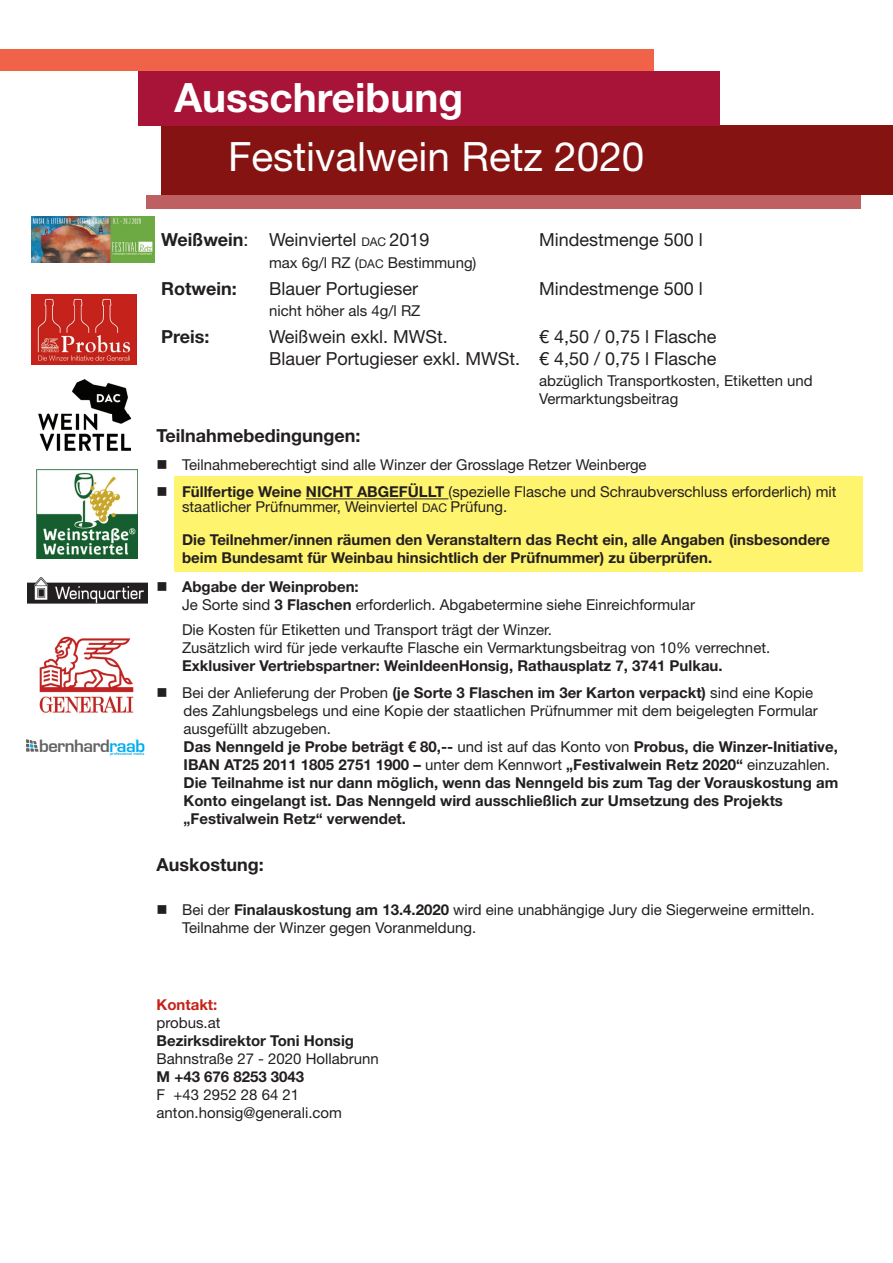
<style>
.page{position:relative;width:893px;height:1263px;background:#fff}
.page>*{position:absolute;margin:0;border:0;box-sizing:border-box;transform-origin:0 0}
.t1{font:40.5px "Helvetica Neue LT Std";color:#fff}
.t2{font:700 40.5px "Helvetica Neue LT Std";color:#fff}
.t3{font:18px/21.6px "Helvetica Neue LT Std";color:#231f20;text-align:right}
.t4{font:700 18px "Helvetica Neue LT Std";color:#231f20}
.t5{font:700 16.5px "Euromode";letter-spacing:-.03em;color:#636366}
.t6{font:700 15px/18px "Helvetica Neue LT Std";color:#231f20}
.t7{font:15px/18px "Helvetica Neue LT Std";color:#231f20}
.t8{font:700 15px "Helvetica Neue LT Std";color:#c5221a}
.t9{font:700 3.75px "Euromode";color:#00aeef}
.s1{color:#00aeef}
.s2{font-weight:700}
.s3{font-size:12px}
.s4{font-weight:400}
</style>
<div class="page">
<div style="left:162px;top:125px;width:731px;height:70px;background:#851312"></div>
<div style="left:139px;top:71px;width:581px;height:54px;background:#a81437"></div>
<div style="left:146px;top:195px;width:714px;height:14px;background:#be6062"></div>
<div style="left:0;top:49px;width:653px;height:22px;background:#f16349"></div>
<img style="left:31px;top:295px;width:105px;height:70px">
<img style="left:37px;top:469px;width:101px;height:89px">
<img style="left:31px;top:216px;width:123px;height:47px">
<img style="left:39px;top:379px;width:91px;height:72px">
<div style="left:174px;top:477px;width:689px;height:95px;background:#fff46d"></div>
<hr style="left:306px;top:498px;width:142px;height:1px;background:#231f20">
<img style="left:39px;top:636px;width:95px;height:77px">
<svg style="left:26px;top:739px;width:13px;height:13px"></svg>
<img style="left:27px;top:577px;width:120px;height:26px">
<h1 class="t2" style="left:174px;top:72px;width:290px">Ausschreibung</h1>
<h1 class="t1" style="left:228px;top:132px;width:418px">Festivalwein Retz 2020</h1>
<p class="t5" style="left:39px;top:735px;width:107px">bernhard<span class="s1">raab</span></p>
<p class="t9" style="left:110px;top:751px;width:36px">professional media</p>
<p class="t3" style="left:161px;top:228px;width:270px"><span class="s2">Weißwein</span>: Weinviertel <span class="s3">DAC</span> 2019</p>
<p class="t3" style="left:539px;top:228px;width:165px">Mindestmenge 500 l</p>
<p class="t7" style="left:269px;top:253px;width:209px">max 6g/l RZ (<span class="s3">DAC</span> Bestimmung)</p>
<p class="t4" style="left:161px;top:277px;width:77px">Rotwein:</p>
<p class="t3" style="left:269px;top:277px;width:150px">Blauer Portugieser</p>
<p class="t3" style="left:539px;top:277px;width:165px">Mindestmenge 500 l</p>
<p class="t7" style="left:269px;top:302px;width:153px">nicht höher als 4g/l RZ</p>
<p class="t4" style="left:161px;top:326px;width:50px">Preis:</p>
<p class="t3" style="left:269px;top:326px;width:180px">Weißwein exkl. MWSt.</p>
<p class="t3" style="left:269px;top:326px;width:449px">€ 4,50 / 0,75 l Flasche<br>Blauer Portugieser exkl. MWSt. € 4,50 / 0,75 l Flasche</p>
<p class="t7" style="left:539px;top:372px;width:275px">abzüglich Transportkosten, Etiketten und<br>Vermarktungsbeitrag</p>
<p class="t4" style="left:157px;top:424px;width:205px">Teilnahmebedingungen:</p>
<p class="t7" style="left:157px;top:456px;width:492px">■ Teilnahmeberechtigt sind alle Winzer der Grosslage Retzer Weinberge</p>
<p class="t7" style="left:182px;top:484px;width:656px;line-height:15px;text-indent:-26px">■ <span class="s2">Füllfertige Weine NICHT ABGEFÜLLT</span> (spezielle Flasche und Schraubverschluss erforderlich) mit staatlicher Prüfnummer, Weinviertel <span class="s3">DAC</span> Prüfung.</p>
<p class="t6" style="left:182px;top:531px;width:649px">Die Teilnehmer/innen räumen den Veranstaltern das Recht ein, alle Angaben (insbesondere beim Bundesamt für Weinbau hinsichtlich der Prüfnummer) zu überprüfen.</p>
<p class="t7" style="left:182px;top:577px;width:514px;text-indent:-26px">■ <span class="s2">Abgabe der Weinproben:<br></span>Je Sorte sind <span class="s2">3 Flaschen</span> erforderlich. Abgabetermine siehe Einreichformular</p>
<p class="t7" style="left:182px;top:621px;width:590px">Die Kosten für Etiketten und Transport trägt der Winzer.<br>Zusätzlich wird für jede verkaufte Flasche ein Vermarktungsbeitrag von 10% verrechnet.</p>
<p class="t6" style="left:182px;top:657px;width:542px">Exklusiver Vertriebspartner: WeinIdeenHonsig, Rathausplatz 7, 3741 Pulkau.</p>
<p class="t6" style="left:184px;top:684px;width:656px;text-indent:-27px">■ <span class="s4">Bei der Anlieferung der Proben</span> (je Sorte 3 Flaschen im 3er Karton verpackt) <span class="s4">sind eine Kopie des Zahlungsbelegs und eine Kopie der staatlichen Prüfnummer mit dem beigelegten Formular ausgefüllt abzugeben.<br></span>Das Nenngeld je Probe beträgt € 80,-- <span class="s4">und ist auf das Konto von</span> Probus, die Winzer-Initiative, IBAN AT25 2011 1805 2751 1900 – <span class="s4">unter dem Kennwort</span> „Festivalwein Retz 2020“ <span class="s4">einzuzahlen.<br></span>Die Teilnahme ist nur dann möglich, wenn das Nenngeld bis zum Tag der Vorauskostung am Konto eingelangt ist. Das Nenngeld wird ausschließlich zur Umsetzung des Projekts „Festivalwein Retz“ verwendet.</p>
<p class="t4" style="left:157px;top:853px;width:109px">Auskostung:</p>
<p class="t7" style="left:182px;top:900px;width:634px;text-indent:-26px">■ Bei der <span class="s2">Finalauskostung am 13.4.2020</span> wird eine unabhängige Jury die Siegerweine ermitteln.<br>Teilnahme der Winzer gegen Voranmeldung.</p>
<p class="t8" style="left:157px;top:995px;width:62px">Kontakt:</p>
<p class="t7" style="left:157px;top:1013px;width:65px">probus.at</p>
<p class="t6" style="left:157px;top:1031px;width:199px">Bezirksdirektor Toni Honsig</p>
<p class="t7" style="left:157px;top:1049px;width:224px">Bahnstraße 27 - 2020 Hollabrunn</p>
<p class="t6" style="left:157px;top:1067px;width:149px">M +43 676 8253 3043</p>
<p class="t7" style="left:157px;top:1085px;width:187px">F +43 2952 28 64 21 anton.honsig@generali.com</p>
</div>
